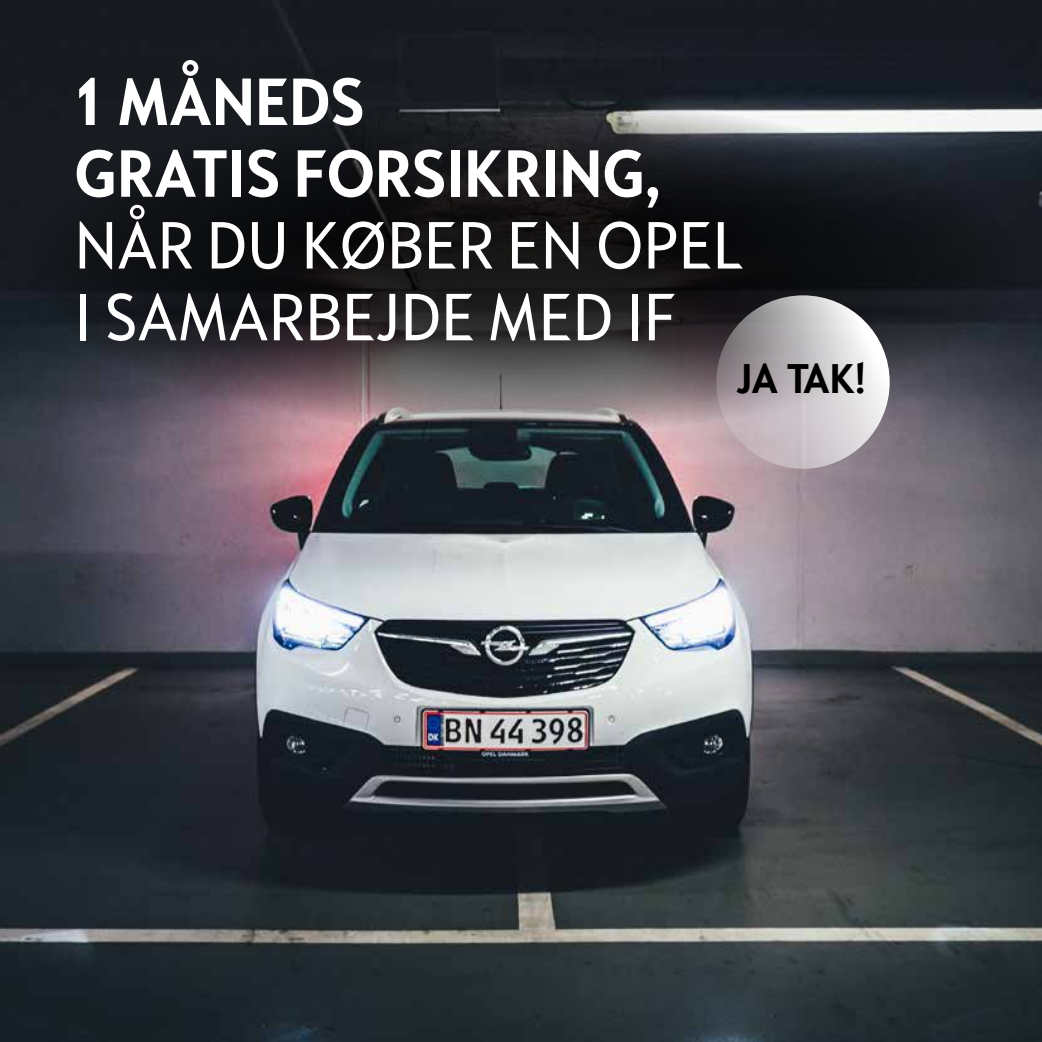
<style>
.page{position:relative;width:1042px;height:1042px;background:#fff}
.page>*{position:absolute;margin:0;border:0;box-sizing:border-box;transform-origin:0 0}
.t1{font:condensed 70px/71.8px "Opel Sans";color:#fff}
.t2{font:700 70px/71.8px "Opel Sans Condensed";color:#fff}
.t3{font:700 44.1px "Opel Sans Condensed";color:#000}
</style>
<div class="page">
<img style="left:0;top:0;width:1042px;height:1042px">
<svg style="left:19px;top:100px;width:1008px;height:334px;background:#29272b"></svg>
<svg style="left:716px;top:295px;width:173px;height:174px;background:#c5c0c3"></svg>
<p class="t2" style="left:74px;top:66px;width:588px">1 MÅNEDS<br>GRATIS FORSIKRING,</p>
<p class="t1" style="left:74px;top:210px;width:671px">NÅR DU KØBER EN OPEL<br>I SAMARBEJDE MED IF</p>
<p class="t3" style="left:736px;top:352px;width:131px">JA TAK!</p>
</div>
